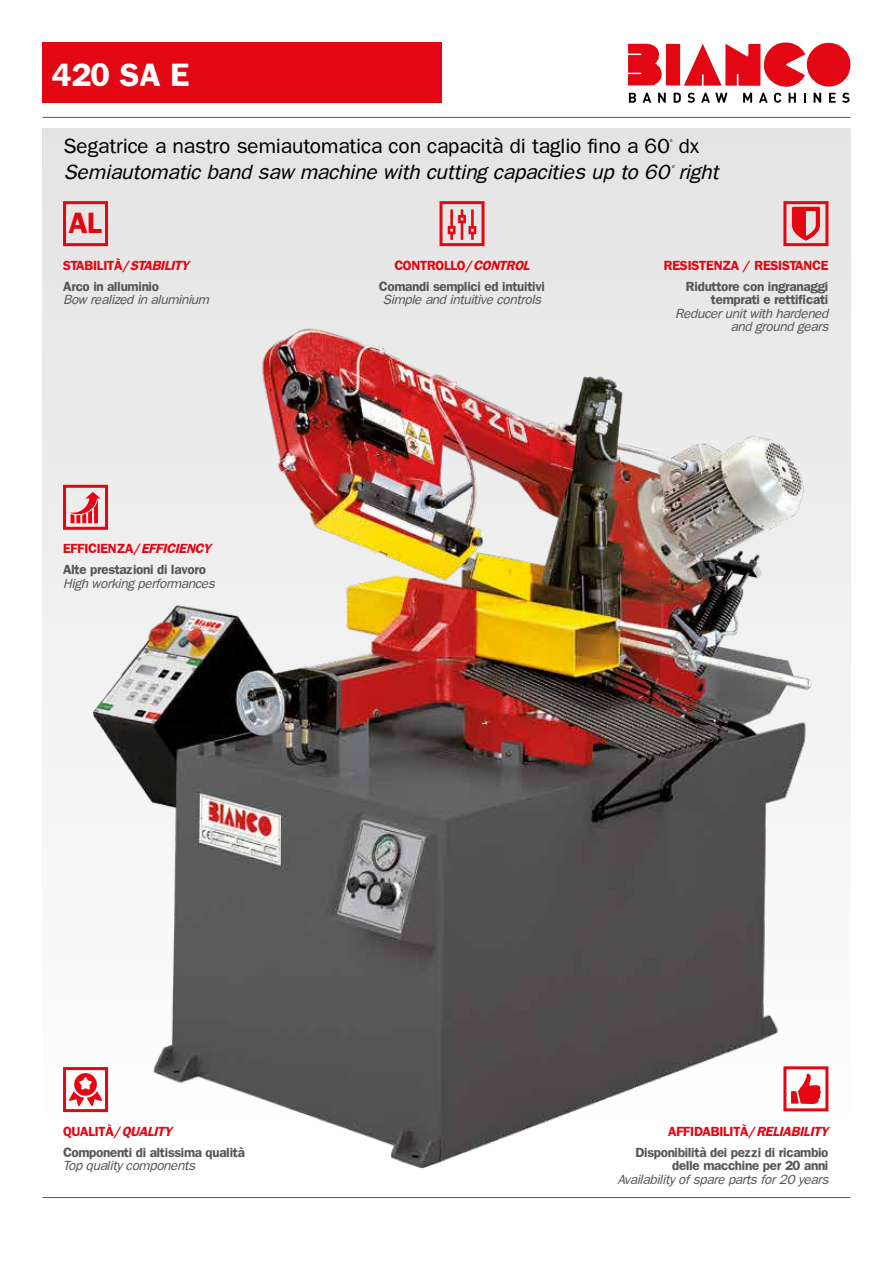
<style>
.page{position:relative;width:893px;height:1263px;background:#fff}
.page>*{position:absolute;margin:0;border:0;box-sizing:border-box;transform-origin:0 0}
.t1{font:700 33px "Frankfurt";color:#fff}
.t2{font:700 30px "Frankfurt";color:#e30613}
.t3{font:italic 21px "Frankfurt";color:#000}
.t4{font:21px "Frankfurt";color:#000}
.t5{font:700 13.5px/21px "Frankfurt";letter-spacing:-.02em;color:#575756}
.t6{font:italic 13.5px/13.5px "Frankfurt";letter-spacing:-.02em;color:#575756;text-align:right}
.t7{font:700 13.5px "Frankfurt";letter-spacing:-.02em;color:#e30613}
.s1{color:#e30613}
.s2{font-style:italic;color:#e30613}
</style>
<div class="page">
<hr style="left:43px;top:117px;width:807px;height:1px;background:#575756">
<hr style="left:43px;top:1197px;width:807px;height:1px;background:#575756">
<div style="left:43px;top:43px;width:399px;height:60px;background:#e30613"></div>
<svg style="left:628px;top:42px;width:223px;height:61px"></svg>
<div style="left:43px;top:129px;width:807px;height:1045px;background:#e4e4e4"></div>
<img style="left:42px;top:149px;width:806px;height:1025px">
<div style="left:439px;top:201px;width:45px;height:45px;border:3px solid #e30613"></div>
<svg style="left:448px;top:209px;width:28px;height:31px"></svg>
<div style="left:63px;top:485px;width:45px;height:45px;border:3px solid #e30613"></div>
<svg style="left:70px;top:492px;width:31px;height:31px"></svg>
<div style="left:783px;top:1066px;width:45px;height:45px;border:3px solid #e30613"></div>
<svg style="left:791px;top:1074px;width:31px;height:30px"></svg>
<div style="left:63px;top:201px;width:45px;height:45px;border:3px solid #e30613"></div>
<div style="left:63px;top:1067px;width:45px;height:45px;border:3px solid #e30613"></div>
<svg style="left:69px;top:1073px;width:33px;height:33px"></svg>
<div style="left:783px;top:201px;width:45px;height:45px;border:3px solid #e30613"></div>
<svg style="left:792px;top:207px;width:28px;height:33px"></svg>
<h1 class="t1" style="left:51px;top:56px;width:140px">420 SA E</h1>
<h3 class="t4" style="left:64px;top:135px;width:637px">Segatrice a nastro semiautomatica con capacità di taglio fino a 60° dx</h3>
<h3 class="t3" style="left:64px;top:160px;width:656px">Semiautomatic band saw machine with cutting capacities up to 60° right</h3>
<h2 class="t2" style="left:69px;top:206px;width:35px">AL</h2>
<p class="t5" style="left:63px;top:254px;width:128px"><span class="s1">STABILITÀ/</span><span class="s2">STABILITY<br></span>Arco in alluminio</p>
<p class="t6" style="left:63px;top:293px;width:147px">Bow realized in aluminium</p>
<p class="t5" style="left:63px;top:538px;width:150px"><span class="s1">EFFICIENZA/</span><span class="s2">EFFICIENCY<br></span>Alte prestazioni di lavoro</p>
<p class="t6" style="left:63px;top:576px;width:153px">High working performances</p>
<p class="t5" style="left:379px;top:254px;width:168px;text-align:center"><span class="s1">CONTROLLO/</span><span class="s2">CONTROL<br></span>Comandi semplici ed intuitivi</p>
<p class="t6" style="left:383px;top:293px;width:160px">Simple and intuitive controls</p>
<p class="t7" style="left:664px;top:258px;width:166px">RESISTENZA / RESISTANCE</p>
<p class="t5" style="left:686px;top:279px;width:144px;line-height:13.5px;text-align:right">Riduttore con ingranaggi temprati e rettificati</p>
<p class="t6" style="left:675px;top:306px;width:155px">Reducer unit with hardened and ground gears</p>
<p class="t5" style="left:63px;top:1120px;width:183px"><span class="s1">QUALITÀ/</span><span class="s2">QUALITY<br></span>Componenti di altissima qualità</p>
<p class="t6" style="left:63px;top:1159px;width:134px">Top quality components</p>
<p class="t5" style="left:636px;top:1120px;width:194px;text-align:right"><span class="s1">AFFIDABILITÀ/</span><span class="s2">RELIABILITY<br></span>Disponibilità dei pezzi di ricambio</p>
<p class="t5" style="left:672px;top:1155px;width:158px">delle macchine per 20 anni</p>
<p class="t6" style="left:618px;top:1172px;width:212px">Availability of spare parts for 20 years</p>
</div>
